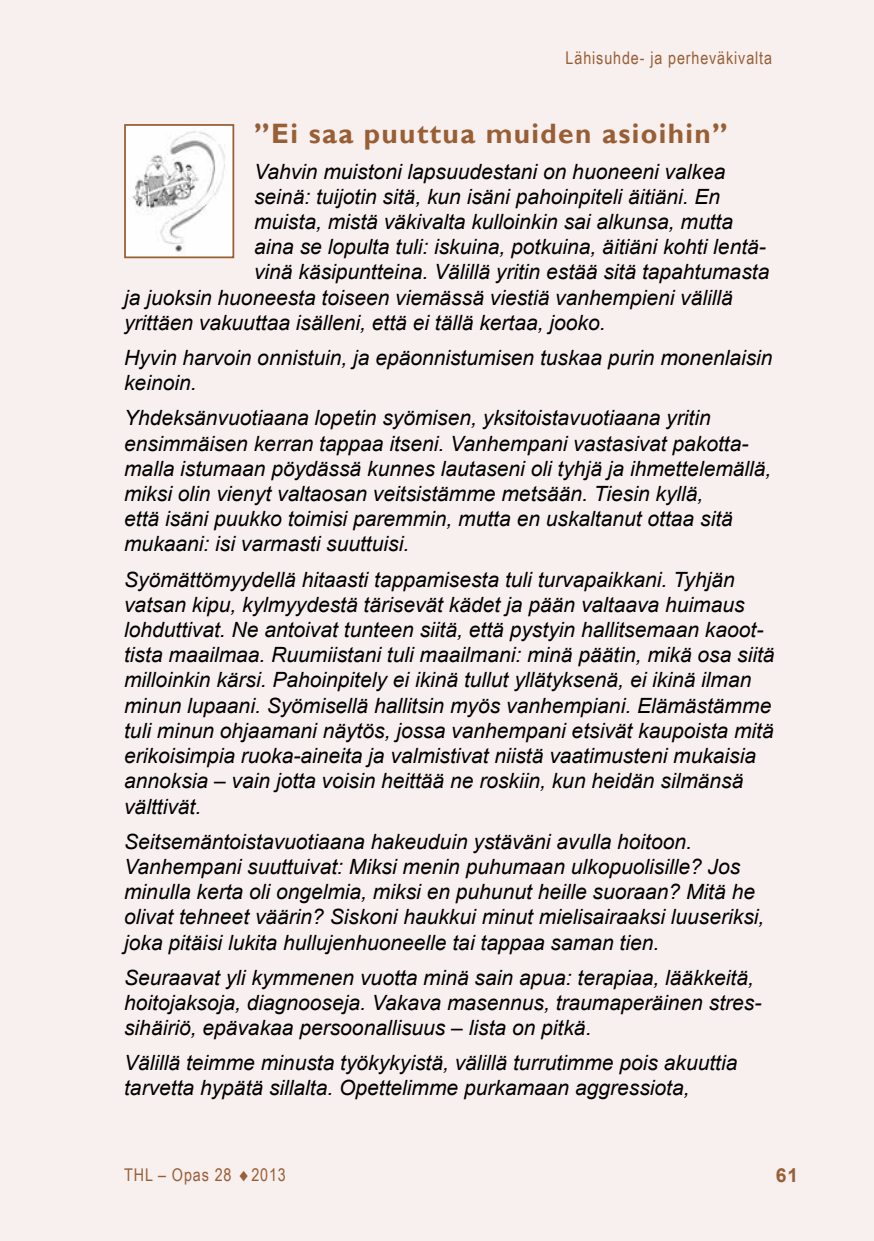
<style>
.page{position:relative;width:874px;height:1241px;background:#fff}
.page>*{position:absolute;margin:0;border:0;box-sizing:border-box;transform-origin:0 0}
.t1{font:700 28px "Gill Sans";letter-spacing:.05em;color:#985f35}
.t2{font:italic 21px/25.2px "Arial";color:#000}
.t3{font:700 19.25px "Arial";color:#985f35}
.t4{font:17.5px "Arial Narrow";letter-spacing:.05em;color:#985f35}
</style>
<div class="page">
<div style="left:0;top:0;width:873px;height:1240px;background:#f8efef"></div>
<img style="left:127px;top:127px;width:104px;height:128px">
<div style="left:124px;top:124px;width:110px;height:134px;border:2px solid #985f35"></div>
<p class="t4" style="left:565px;top:45px;width:208px">Lähisuhde- ja perheväkivalta</p>
<h1 class="t1" style="left:254px;top:117px;width:475px">”Ei saa puuttua muiden asioihin”</h1>
<p class="t2" style="left:254px;top:159px;width:472px">Vahvin muistoni lapsuudestani on huoneeni valkea</p>
<p class="t2" style="left:254px;top:184px;width:467px">seinä: tuijotin sitä, kun isäni pahoinpiteli äitiäni. En</p>
<p class="t2" style="left:254px;top:209px;width:480px">muista, mistä väkivalta kulloinkin sai alkunsa, mutta</p>
<p class="t2" style="left:254px;top:234px;width:513px">aina se lopulta tuli: iskuina, potkuina, äitiäni kohti lentä-</p>
<p class="t2" style="left:254px;top:260px;width:516px">vinä käsipuntteina. Välillä yritin estää sitä tapahtumasta</p>
<p class="t2" style="left:124px;top:285px;width:610px">ja juoksin huoneesta toiseen viemässä viestiä vanhempieni välillä</p>
<p class="t2" style="left:124px;top:310px;width:482px">yrittäen vakuuttaa isälleni, että ei tällä kertaa, jooko.</p>
<p class="t2" style="left:124px;top:345px;width:649px">Hyvin harvoin onnistuin, ja epäonnistumisen tuskaa purin monenlaisin keinoin.</p>
<p class="t2" style="left:124px;top:405px;width:648px">Yhdeksänvuotiaana lopetin syömisen, yksitoistavuotiaana yritin ensimmäisen kerran tappaa itseni. Vanhempani vastasivat pakotta&shy;malla istumaan pöydässä kunnes lautaseni oli tyhjä ja ihmettelemällä, miksi olin vienyt valtaosan veitsistämme metsään. Tiesin kyllä,<br>että isäni puukko toimisi paremmin, mutta en uskaltanut ottaa sitä mukaani: isi varmasti suuttuisi.</p>
<p class="t2" style="left:124px;top:567px;width:651px">Syömättömyydellä hitaasti tappamisesta tuli turvapaikkani. Tyhjän vatsan kipu, kylmyydestä tärisevät kädet ja pään valtaava huimaus lohduttivat. Ne antoivat tunteen siitä, että pystyin hallitsemaan kaoot&shy;tista maailmaa. Ruumiistani tuli maailmani: minä päätin, mikä osa siitä milloinkin kärsi. Pahoinpitely ei ikinä tullut yllätyksenä, ei ikinä ilman minun lupaani. Syömisellä hallitsin myös vanhempiani. Elämästämme tuli minun ohjaamani näytös, jossa vanhempani etsivät kaupoista mitä erikoisimpia ruoka-aineita ja valmistivat niistä vaatimusteni mukaisia annoksia – vain jotta voisin heittää ne roskiin, kun heidän silmänsä välttivät.</p>
<p class="t2" style="left:124px;top:828px;width:641px">Seitsemäntoistavuotiaana hakeuduin ystäväni avulla hoitoon.<br>Vanhempani suuttuivat: Miksi menin puhumaan ulkopuolisille? Jos minulla kerta oli ongelmia, miksi en puhunut heille suoraan? Mitä he olivat tehneet väärin? Siskoni haukkui minut mielisairaaksi luuseriksi, joka pitäisi lukita hullujenhuoneelle tai tappaa saman tien.</p>
<p class="t2" style="left:124px;top:964px;width:638px">Seuraavat yli kymmenen vuotta minä sain apua: terapiaa, lääkkeitä, hoitojaksoja, diagnooseja. Vakava masennus, traumaperäinen stres&shy;sihäiriö, epävakaa persoonallisuus – lista on pitkä.</p>
<p class="t2" style="left:124px;top:1050px;width:614px">Välillä teimme minusta työkykyistä, välillä turrutimme pois akuuttia tarvetta hypätä sillalta. Opettelimme purkamaan aggressiota,</p>
<p class="t4" style="left:124px;top:1161px;width:163px">THL – Opas 28 ♦2013</p>
<p class="t3" style="left:775px;top:1161px;width:24px">61</p>
</div>
